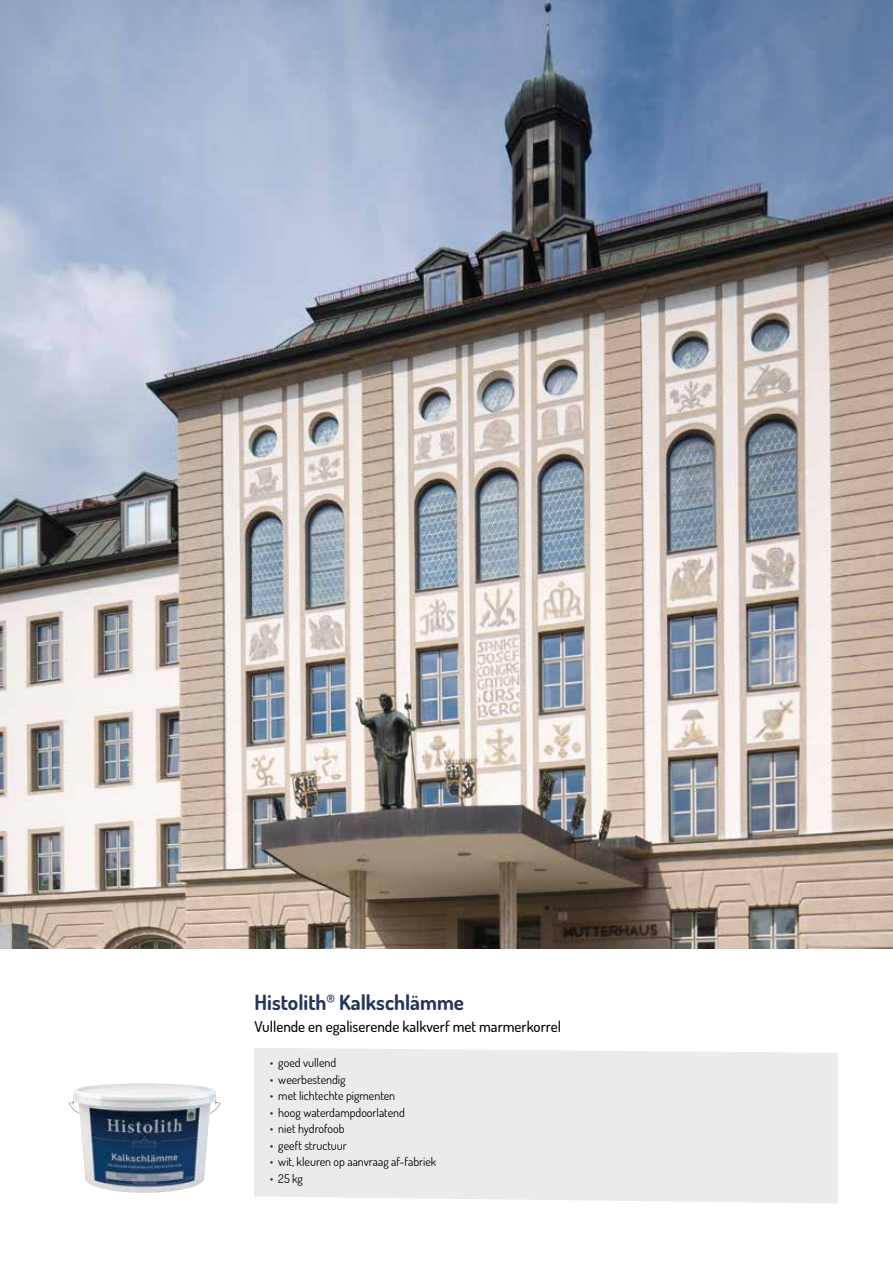
<style>
.page{position:relative;width:893px;height:1263px;background:#fff}
.page>*{position:absolute;margin:0;border:0;box-sizing:border-box;transform-origin:0 0}
.t1{font:700 21px "Dosis";color:#24345b}
.t2{font:500 15px "Dosis";color:#000}
.t3{font:12px "Dosis";color:#000}
.s1{color:#24345b}
</style>
<div class="page">
<img style="left:68px;top:1083px;width:153px;height:110px">
<div style="left:254px;top:1048px;width:584px;height:155px;background:#edeaea"></div>
<img style="left:0;top:0;width:893px;height:948px">
<h1 class="t1" style="left:255px;top:988px;width:211px">Histolith<sup>®</sup> Kalkschlämme</h1>
<p class="t2" style="left:255px;top:1017px;width:308px">Vullende en egaliserende kalkverf met marmerkorrel</p>
<p class="t3" style="left:270px;top:1055px;width:68px"><span class="s1">•</span> goed vullend</p>
<p class="t3" style="left:270px;top:1071px;width:77px"><span class="s1">•</span> weerbestendig</p>
<p class="t3" style="left:270px;top:1088px;width:127px"><span class="s1">•</span> met lichtechte pigmenten</p>
<p class="t3" style="left:270px;top:1104px;width:137px"><span class="s1">•</span> hoog waterdampdoorlatend</p>
<p class="t3" style="left:270px;top:1121px;width:76px"><span class="s1">•</span> niet hydrofoob</p>
<p class="t3" style="left:270px;top:1137px;width:79px"><span class="s1">•</span> geeft structuur</p>
<p class="t3" style="left:270px;top:1154px;width:168px"><span class="s1">•</span> wit, kleuren op aanvraag af-fabriek</p>
<p class="t3" style="left:270px;top:1170px;width:35px"><span class="s1">•</span> 25 kg</p>
</div>
